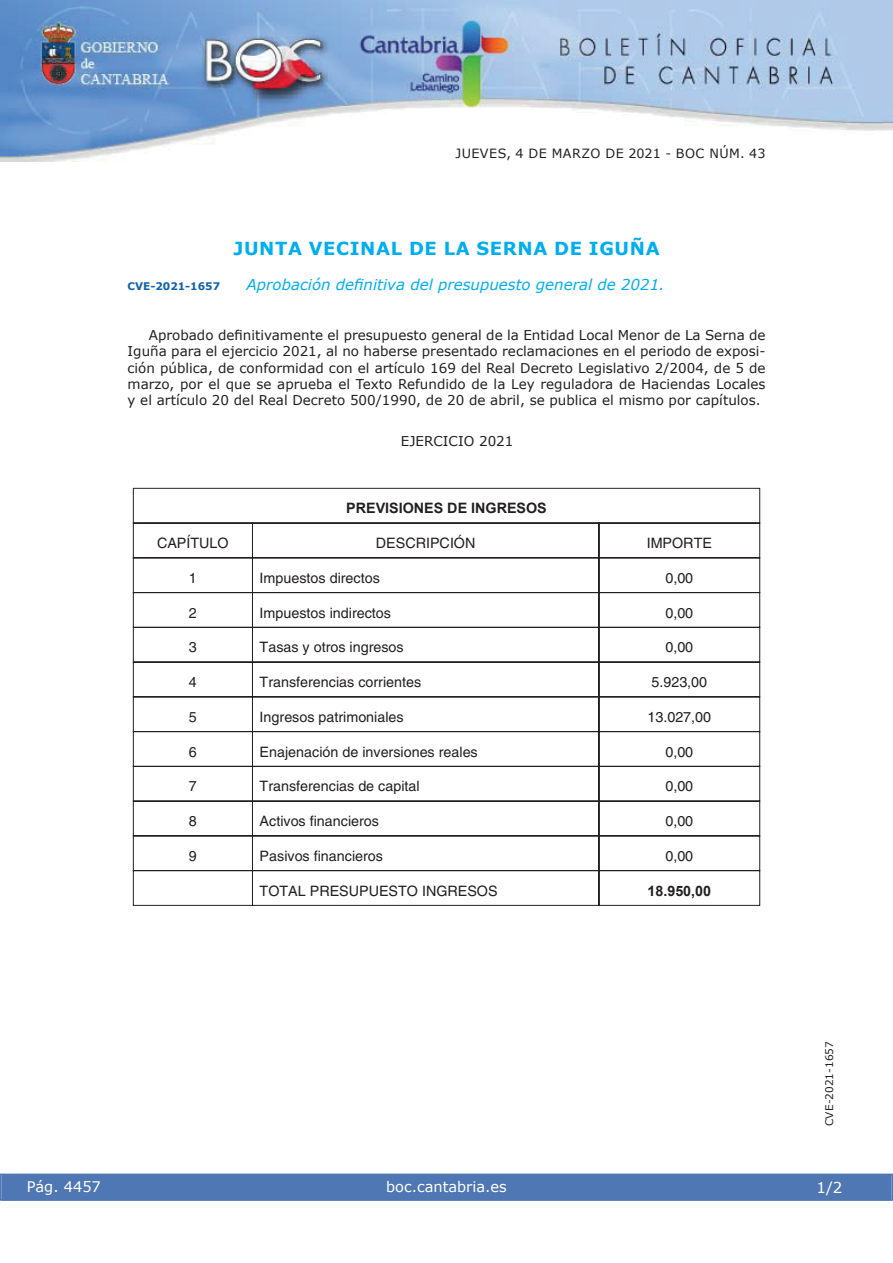
<style>
.page{position:relative;width:893px;height:1263px;background:#fff}
.page>*{position:absolute;margin:0;border:0;box-sizing:border-box;transform-origin:0 0}
.t1{font:700 18px "Verdana";letter-spacing:.035em;color:#00aeef}
.t2{font:italic 15px "Verdana";color:#00aeef}
.t3{font:15px "Verdana";color:#fff}
.t4{font:14.55px "Verdana";color:#fff}
.t5{font:14.25px "Helvetica";color:#231f20}
.t6{font:700 14.25px "Arial";color:#231f20}
.t7{font:13.5px/16.2px "Verdana";color:#231f20;text-align:justify}
.t8{font:12.75px "Verdana";letter-spacing:.035em;color:#231f20}
.t9{font:10.5px "Verdana";color:#231f20}
.t10{font:700 10.5px "Verdana";color:#1263a9}
</style>
<div class="page">
<img style="left:0;top:0;width:893px;height:161px">
<div style="left:1px;top:1174px;width:890px;height:27px;background:#4f77b3"></div>
<div style="left:0;top:1174px;width:893px;height:27px;border:1px solid #4f77b3"></div>
<svg style="left:132px;top:487px;width:629px;height:419px"></svg>
<p class="t8" style="left:455px;top:145px;width:311px">JUEVES, 4 DE MARZO DE 2021 - BOC NÚM. 43</p>
<h1 class="t1" style="left:233px;top:237px;width:428px">JUNTA VECINAL DE LA SERNA DE IGUÑA</h1>
<p class="t10" style="left:128px;top:279px;width:94px">CVE-2021-1657</p>
<p class="t2" style="left:247px;top:275px;width:419px">Aprobación definitiva del presupuesto general de 2021.</p>
<p class="t7" style="left:128px;top:327px;width:639px;text-indent:21px">Aprobado definitivamente el presupuesto general de la Entidad Local Menor de La Serna de Iguña para el ejercicio 2021, al no haberse presentado reclamaciones en el periodo de exposi&shy;ción pública, de conformidad con el artículo 169 del Real Decreto Legislativo 2/2004, de 5 de marzo, por el que se aprueba el Texto Refundido de la Ley reguladora de Haciendas Locales y el artículo 20 del Real Decreto 500/1990, de 20 de abril, se publica el mismo por capítulos.</p>
<p class="t7" style="left:401px;top:432px;width:114px">EJERCICIO 2021</p>
<p class="t6" style="left:346px;top:500px;width:202px">PREVISIONES DE INGRESOS</p>
<p class="t5" style="left:157px;top:538px;width:73px">CAPÍTULO</p>
<p class="t5" style="left:376px;top:538px;width:101px">DESCRIPCIÓN</p>
<p class="t5" style="left:647px;top:538px;width:67px">IMPORTE</p>
<p class="t5" style="left:189px;top:573px;width:9px">1</p>
<p class="t5" style="left:260px;top:573px;width:122px">Impuestos directos</p>
<p class="t5" style="left:665px;top:573px;width:29px">0,00</p>
<p class="t5" style="left:189px;top:607px;width:9px">2</p>
<p class="t5" style="left:260px;top:607px;width:133px">Impuestos indirectos</p>
<p class="t5" style="left:665px;top:607px;width:29px">0,00</p>
<p class="t5" style="left:189px;top:642px;width:9px">3</p>
<p class="t5" style="left:260px;top:642px;width:146px">Tasas y otros ingresos</p>
<p class="t5" style="left:665px;top:642px;width:29px">0,00</p>
<p class="t5" style="left:189px;top:677px;width:9px">4</p>
<p class="t5" style="left:260px;top:677px;width:163px">Transferencias corrientes</p>
<p class="t5" style="left:651px;top:677px;width:57px">5.923,00</p>
<p class="t5" style="left:189px;top:712px;width:9px">5</p>
<p class="t5" style="left:260px;top:712px;width:146px">Ingresos patrimoniales</p>
<p class="t5" style="left:647px;top:712px;width:65px">13.027,00</p>
<p class="t5" style="left:189px;top:746px;width:9px">6</p>
<p class="t5" style="left:260px;top:746px;width:220px">Enajenación de inversiones reales</p>
<p class="t5" style="left:665px;top:746px;width:29px">0,00</p>
<p class="t5" style="left:189px;top:781px;width:9px">7</p>
<p class="t5" style="left:260px;top:781px;width:161px">Transferencias de capital</p>
<p class="t5" style="left:665px;top:781px;width:29px">0,00</p>
<p class="t5" style="left:189px;top:816px;width:9px">8</p>
<p class="t5" style="left:260px;top:816px;width:121px">Activos financieros</p>
<p class="t5" style="left:665px;top:816px;width:29px">0,00</p>
<p class="t5" style="left:189px;top:851px;width:9px">9</p>
<p class="t5" style="left:260px;top:851px;width:125px">Pasivos financieros</p>
<p class="t5" style="left:665px;top:851px;width:29px">0,00</p>
<p class="t5" style="left:260px;top:885px;width:239px">TOTAL PRESUPUESTO INGRESOS</p>
<p class="t6" style="left:647px;top:883px;width:65px">18.950,00</p>
<p class="t4" style="left:27px;top:1177px;width:76px">Pág. 4457</p>
<p class="t4" style="left:386px;top:1178px;width:122px">boc.cantabria.es</p>
<p class="t9" style="left:823px;top:1126px;width:87px;rotate:-90deg">CVE-2021-1657</p>
<p class="t3" style="left:816px;top:1178px;width:27px">1/2</p>
</div>
